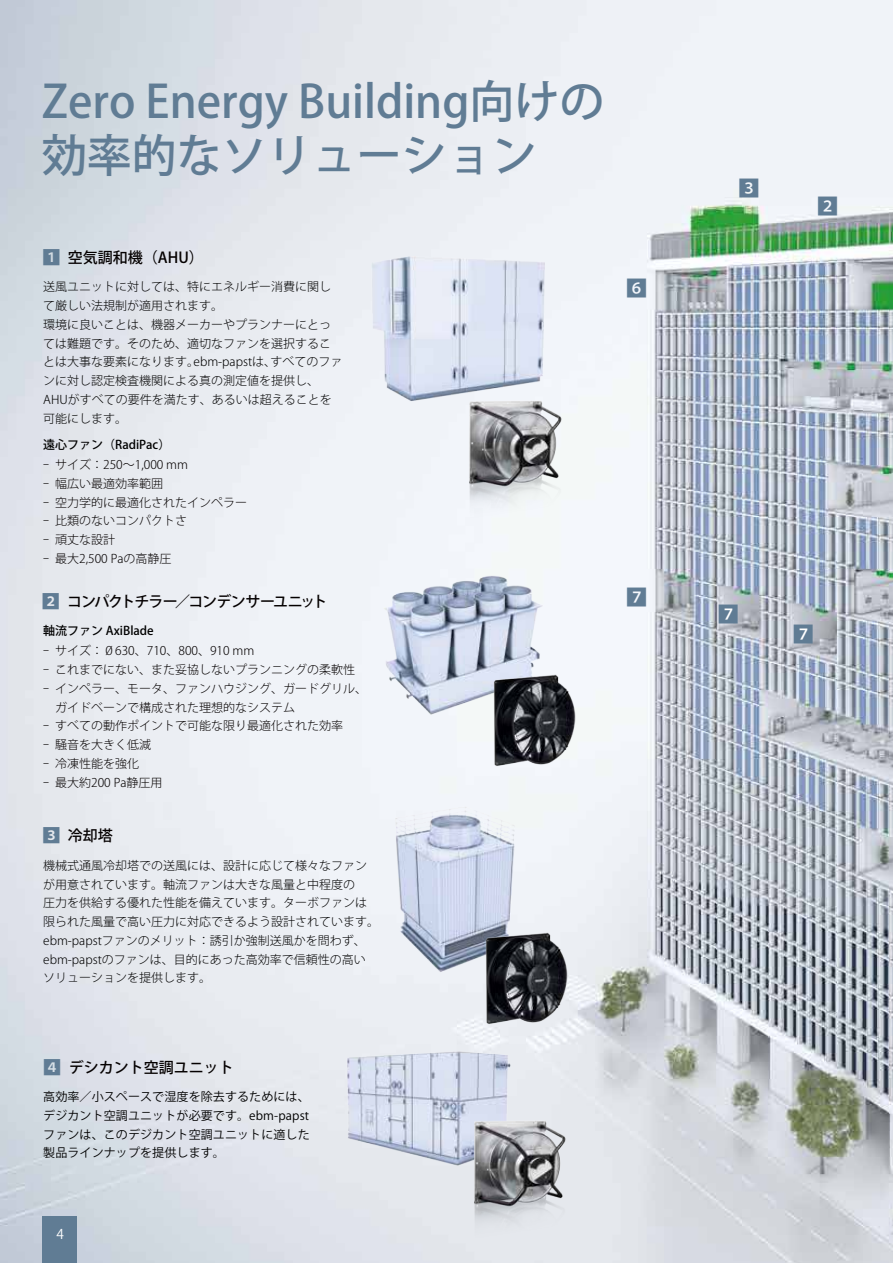
<style>
.page{position:relative;width:893px;height:1263px;background:#fff}
.page>*{position:absolute;margin:0;border:0;box-sizing:border-box;transform-origin:0 0}
.t1{font:500 45px/54px "Koz Go Pro";color:#607c94}
.t2{font:300 21px "Koz Go Pro";color:#607c94}
.t3{font:500 15px "Koz Go Pro";color:#040000}
.t4{font:500 15px "Koz Go Pro";letter-spacing:-.075em;color:#040000}
.t5{font:13.5px "Koz Go Pro";color:#fff}
.t6{font:300 12px/18.8px "Koz Go Pro";color:#000}
.t7{font:300 12px/18.8px "Koz Go Pro";color:#040000}
.t8{font:12px/18.8px "Koz Go Pro";letter-spacing:.01em;color:#000;text-align:justify}
.t9{font:500 12px "Koz Go Pro";color:#000}
.s1{font-size:18px;color:#607c94}
</style>
<div class="page">
<img style="left:0;top:0;width:893px;height:1263px">
<div style="left:43px;top:1216px;width:34px;height:47px;background:#607c94"></div>
<img style="left:313px;top:218px;width:294px;height:208px">
<img style="left:310px;top:526px;width:326px;height:230px">
<img style="left:311px;top:792px;width:294px;height:208px">
<img style="left:306px;top:1018px;width:227px;height:161px">
<img style="left:480px;top:666px;width:149px;height:112px">
<img style="left:471px;top:924px;width:149px;height:112px">
<img style="left:460px;top:391px;width:110px;height:148px">
<img style="left:464px;top:1111px;width:111px;height:148px">
<div style="left:721px;top:606px;width:15px;height:15px;background:#fff"></div>
<div style="left:795px;top:625px;width:16px;height:17px;background:#fff"></div>
<h1 class="t1" style="left:42px;top:77px;width:564px">Zero Energy Building向けの効率的なソリューション</h1>
<p class="t3" style="left:42px;top:247px;width:163px"><span class="s1">1</span> 空気調和機（AHU）</p>
<p class="t6" style="left:43px;top:278px;width:301px">送風ユニットに対しては、特にエネルギー消費に関して厳しい法規制が適用されます。<br>環境に良いことは、機器メーカーやプランナーにとっては難題です。そのため、適切なファンを選択することは大事な要素になります。ebm-papstは、すべてのファンに対し認定検査機関による真の測定値を提供し、<br>AHUがすべての要件を満たす、あるいは超えることを可能にします。</p>
<p class="t9" style="left:43px;top:437px;width:129px">遠心ファン（RadiPac）</p>
<p class="t7" style="left:43px;top:455px;width:146px">- サイズ：250～1,000 mm</p>
<p class="t7" style="left:43px;top:474px;width:121px">- 幅広い最適効率範囲</p>
<p class="t7" style="left:43px;top:493px;width:206px">- 空力学的に最適化されたインペラー</p>
<p class="t7" style="left:43px;top:512px;width:145px">- 比類のないコンパクトさ</p>
<p class="t7" style="left:43px;top:530px;width:73px">- 頑丈な設計</p>
<p class="t7" style="left:43px;top:549px;width:130px">- 最大2,500 Paの高静圧</p>
<p class="t4" style="left:42px;top:591px;width:287px"><span class="s1">2</span> コンパクトチラー／コンデンサーユニット</p>
<p class="t9" style="left:43px;top:623px;width:112px">軸流ファン AxiBlade</p>
<p class="t7" style="left:43px;top:642px;width:213px">- サイズ：０630、710、800、910 mm</p>
<p class="t7" style="left:43px;top:660px;width:313px">- これまでにない、また妥協しないプランニングの柔軟性</p>
<p class="t7" style="left:55px;top:679px;width:313px;text-indent:-12px">- インペラー、モータ、ファンハウジング、ガードグリル、ガイドベーンで構成された理想的なシステム</p>
<p class="t7" style="left:43px;top:717px;width:301px">- すべての動作ポイントで可能な限り最適化された効率</p>
<p class="t7" style="left:43px;top:735px;width:110px">- 騒音を大きく低減</p>
<p class="t7" style="left:43px;top:754px;width:98px">- 冷凍性能を強化</p>
<p class="t7" style="left:43px;top:773px;width:121px">- 最大約200 Pa静圧用</p>
<p class="t3" style="left:42px;top:826px;width:72px"><span class="s1">3</span> 冷却塔</p>
<p class="t6" style="left:43px;top:856px;width:337px">機械式通風冷却塔での送風には、設計に応じて様々なファンが用意されています。軸流ファンは大きな風量と中程度の<br>圧力を供給する優れた性能を備えています。ターボファンは限られた風量で高い圧力に対応できるよう設計されています。ebm-papstファンのメリット：誘引か強制送風かを問わず、ebm-papstのファンは、目的にあった高効率で信頼性の高いソリューションを提供します。</p>
<h2 class="t2" style="left:626px;top:275px;width:22px">6</h2>
<h2 class="t2" style="left:626px;top:583px;width:22px">7</h2>
<p class="t3" style="left:43px;top:1058px;width:192px"><span class="s1">4</span> デシカント空調ユニット</p>
<p class="t8" style="left:43px;top:1088px;width:268px">高効率／小スペースで湿度を除去するためには、デジカント空調ユニットが必要です。ebm-papstファンは、このデジカント空調ユニットに適した製品ラインナップを提供します。</p>
<p class="t5" style="left:56px;top:1225px;width:9px">4</p>
<h2 class="t2" style="left:738px;top:174px;width:22px">3</h2>
<h2 class="t2" style="left:817px;top:192px;width:22px">2</h2>
<h2 class="t2" style="left:718px;top:600px;width:22px">7</h2>
<h2 class="t2" style="left:793px;top:620px;width:22px">7</h2>
</div>
